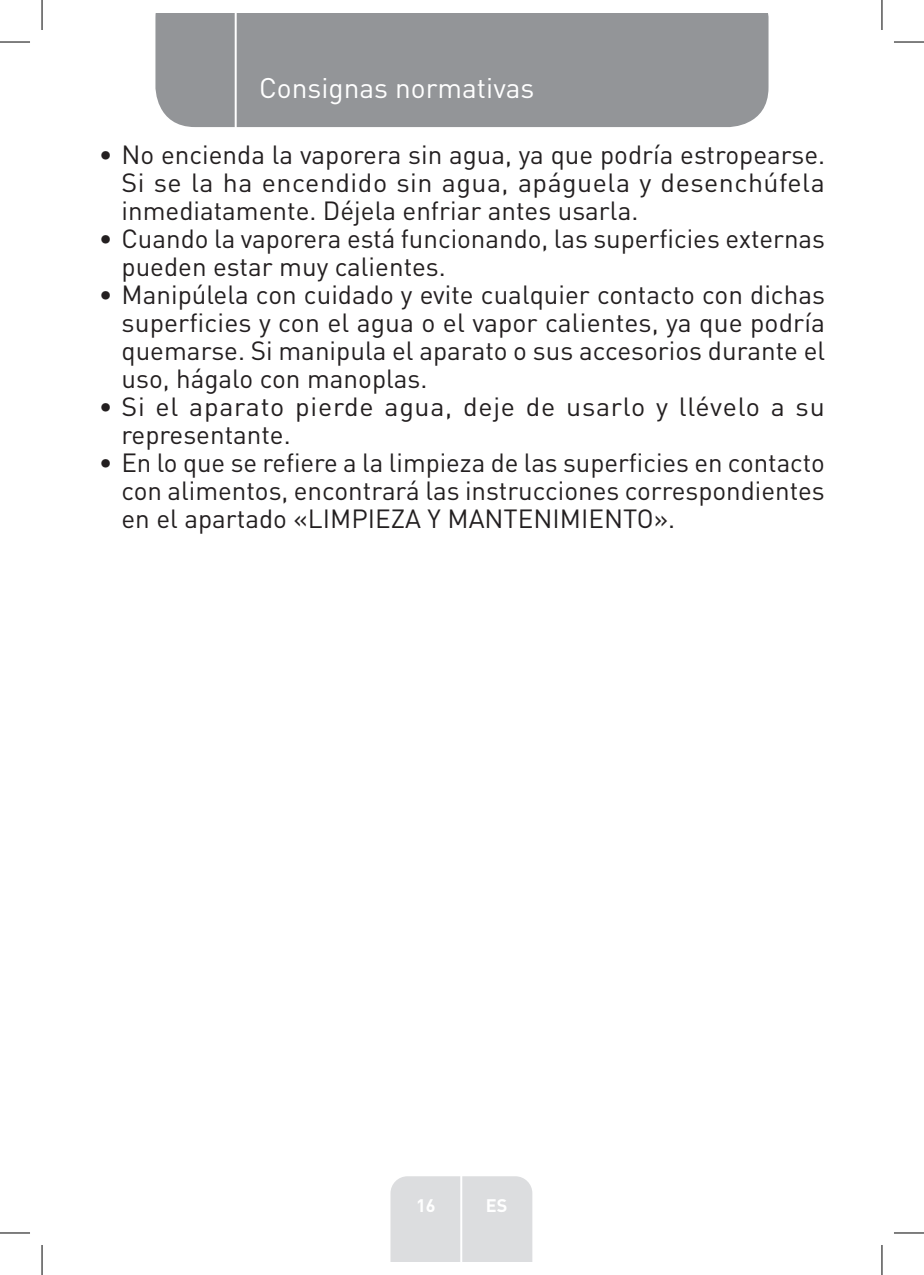
<style>
.page{position:relative;width:924px;height:1275px;background:#fff}
.page>*{position:absolute;margin:0;border:0;box-sizing:border-box;transform-origin:0 0}
.t1{font:28px "DIN Pro";color:#fff}
.t2{font:26px/28px "DIN Pro";color:#231f20;text-align:justify}
.t3{font:26px/28px "DIN Pro";letter-spacing:.03em;color:#231f20}
.t4{font:700 18px "DIN Pro";color:#fff}
</style>
<div class="page">
<div style="left:155px;top:14px;width:613px;height:113px;background:#939598"></div>
<div style="left:390px;top:1176px;width:142px;height:85px;background:#dcdddf"></div>
<hr style="left:460px;top:1153px;width:2px;height:108px;background:#fff">
<hr style="left:234px;top:14px;width:2px;height:116px;background:#fff">
<hr style="left:0;top:42px;width:30px;height:1px;background:#000">
<hr style="left:893px;top:42px;width:30px;height:1px;background:#000">
<hr style="left:0;top:1232px;width:30px;height:1px;background:#000">
<hr style="left:893px;top:1232px;width:30px;height:1px;background:#000">
<hr style="left:42px;top:0;width:1px;height:30px;background:#000">
<hr style="left:42px;top:1245px;width:1px;height:30px;background:#000">
<hr style="left:881px;top:0;width:1px;height:30px;background:#000">
<hr style="left:881px;top:1245px;width:1px;height:30px;background:#000">
<p class="t1" style="left:259px;top:69px;width:277px">Consignas normativas</p>
<p class="t2" style="left:121px;top:139px;width:705px;text-indent:-23px">• No encienda la vaporera sin agua, ya que podría estropearse.<br>Si se la ha encendido sin agua, apáguela y desenchúfela inmediatamente. Déjela enfriar antes usarla.</p>
<p class="t2" style="left:121px;top:223px;width:704px;text-indent:-23px">• Cuando la vaporera está funcionando, las superficies externas pueden estar muy calientes.</p>
<p class="t2" style="left:121px;top:279px;width:705px;text-indent:-23px">• Manipúlela con cuidado y evite cualquier contacto con dichas superficies y con el agua o el vapor calientes, ya que podría quemarse. Si manipula el aparato o sus accesorios durante el uso, hágalo con manoplas.</p>
<p class="t3" style="left:121px;top:391px;width:704px;text-indent:-23px">• Si el aparato pierde agua, deje de usarlo y llévelo a su representante.</p>
<p class="t2" style="left:121px;top:447px;width:704px;text-indent:-23px">• En lo que se refiere a la limpieza de las superficies en contacto con alimentos, encontrará las instrucciones correspondientes en el apartado «LIMPIEZA Y MANTENIMIENTO».</p>
<p class="t4" style="left:416px;top:1192px;width:21px">16</p>
<p class="t4" style="left:485px;top:1192px;width:23px">ES</p>
</div>
